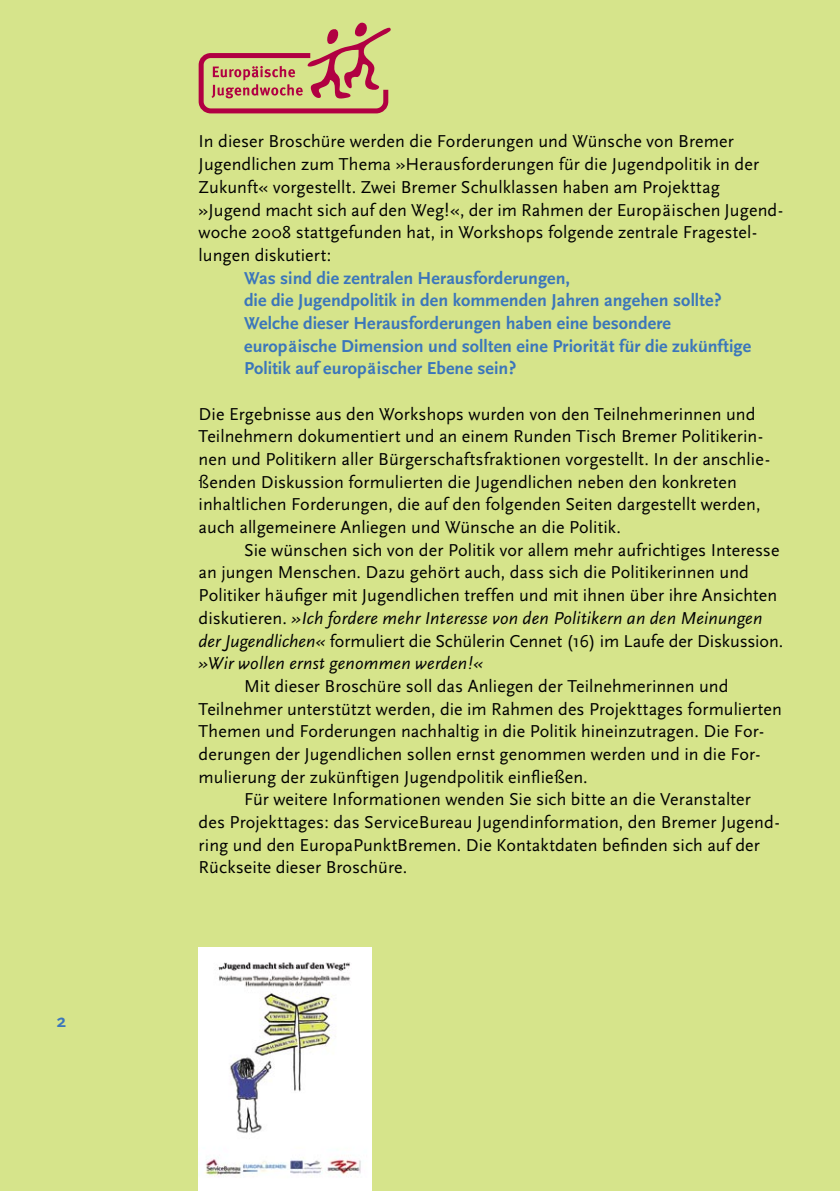
<style>
.page{position:relative;width:840px;height:1191px;background:#fff}
.page>*{position:absolute;margin:0;border:0;box-sizing:border-box;transform-origin:0 0}
.t1{font:700 19px "Scala Sans";color:#3b76bb}
.t2{font:18px/22.6px "Scala Sans";letter-spacing:.005em;color:#000}
.t3{font:700 18px/22.6px "Scala Sans";letter-spacing:.005em;color:#3b76bb}
.s1{font-style:italic}
</style>
<div class="page">
<div style="left:0;top:0;width:839px;height:1191px;background:#d6e48b"></div>
<img style="left:198px;top:947px;width:173px;height:244px">
<svg style="left:198px;top:22px;width:193px;height:89px"></svg>
<p class="t1" style="left:57px;top:1010px;width:11px">2</p>
<p class="t2" style="left:198px;top:131px;width:585px">In dieser Broschüre werden die Forderungen und Wünsche von Bremer Jugendlichen zum Thema »Herausforderungen für die Jugendpolitik in der Zukunft« vorgestellt. Zwei Bremer Schulklassen haben am Projekttag »Jugend macht sich auf den Weg!«, der im Rahmen der Europäischen Jugend&shy;woche 2008 stattgefunden hat, in Workshops folgende zentrale Fragestel&shy;lungen diskutiert:</p>
<p class="t3" style="left:244px;top:267px;width:327px">Was sind die zentralen Herausforderungen,</p>
<p class="t3" style="left:244px;top:289px;width:479px">die die Jugendpolitik in den kommenden Jahren angehen sollte?</p>
<p class="t3" style="left:244px;top:312px;width:428px">Welche dieser Herausforderungen haben eine besondere</p>
<p class="t3" style="left:244px;top:335px;width:508px">europäische Dimension und sollten eine Priorität für die zukünftige<br>Politik auf europäischer Ebene sein?</p>
<p class="t2" style="left:198px;top:403px;width:572px">Die Ergebnisse aus den Workshops wurden von den Teilnehmerinnen und Teilnehmern dokumentiert und an einem Runden Tisch Bremer Politikerin&shy;nen und Politikern aller Bürgerschaftsfraktionen vorgestellt. In der anschlie&shy;ßenden Diskussion formulierten die Jugendlichen neben den konkreten</p>
<p class="t2" style="left:198px;top:493px;width:563px">inhaltlichen Forderungen, die auf den folgenden Seiten dargestellt werden, auch allgemeinere Anliegen und Wünsche an die Politik.</p>
<p class="t2" style="left:198px;top:539px;width:585px;text-indent:45px">Sie wünschen sich von der Politik vor allem mehr aufrichtiges Interesse an jungen Menschen. Dazu gehört auch, dass sich die Politikerinnen und Politiker häufiger mit Jugendlichen treffen und mit ihnen über ihre Ansichten diskutieren. <span class="s1">»Ich fordere mehr Interesse von den Politikern an den Meinungen der Jugendlichen«</span> formuliert die Schülerin Cennet (16) im Laufe der Diskussion. <span class="s1">»Wir wollen ernst genommen werden!«</span></p>
<p class="t2" style="left:198px;top:675px;width:584px;text-indent:45px">Mit dieser Broschüre soll das Anliegen der Teilnehmerinnen und Teilnehmer unterstützt werden, die im Rahmen des Projekttages formulierten Themen und Forderungen nachhaltig in die Politik hineinzutragen. Die For&shy;derungen der Jugendlichen sollen ernst genommen werden und in die For&shy;mulierung der zukünftigen Jugendpolitik einfließen.</p>
<p class="t2" style="left:198px;top:788px;width:582px;text-indent:45px">Für weitere Informationen wenden Sie sich bitte an die Veranstalter des Projekttages: das ServiceBureau Jugendinformation, den Bremer Jugend&shy;ring und den EuropaPunktBremen. Die Kontaktdaten befinden sich auf der Rückseite dieser Broschüre.</p>
</div>
